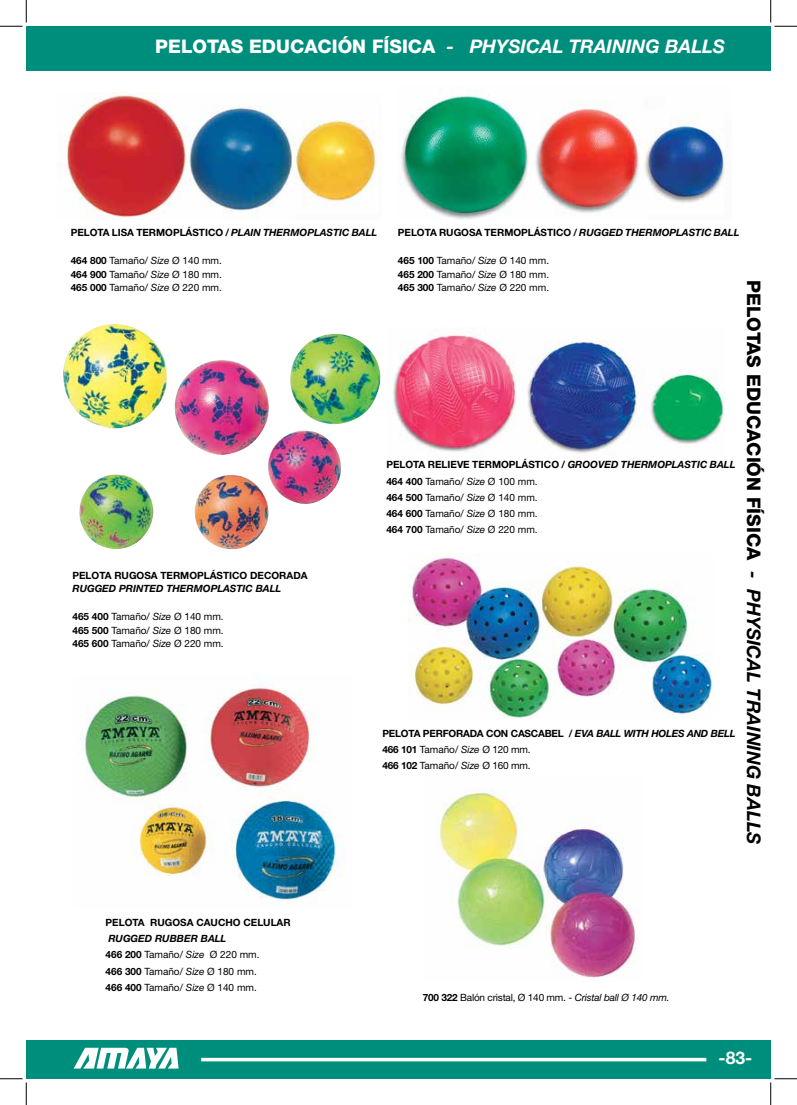
<style>
.page{position:relative;width:797px;height:1105px;background:#fff}
.page>*{position:absolute;margin:0;border:0;box-sizing:border-box;transform-origin:0 0}
.t1{font:800 18.75px "Helvetica Neue LT Std";color:#000}
.t2{font:800 18.75px "Helvetica Neue LT Std";color:#fff}
.t3{font:700 17.5px "Helvetica Neue LT Std";color:#fff}
.t4{font:10px/16.2px "Helvetica Neue LT Std";color:#000;text-align:justify}
.t5{font:700 10px "Helvetica Neue LT Std";color:#000}
.t6{font:700 10px/16.2px "Helvetica Neue LT Std";letter-spacing:-.02em;color:#000}
.t7{font:10px "Helvetica Neue LT Std";letter-spacing:-.02em;color:#000}
.t8{font:italic 700 10px "Helvetica Neue LT Std";color:#000}
.s1{font-weight:700;font-style:italic}
.s2{font-style:italic}
.s3{font-weight:700}
.s4{font-weight:400}
.s5{font-weight:400;font-style:italic}
</style>
<div class="page">
<div style="left:26px;top:26px;width:744px;height:45px;background:#008e7c"></div>
<div style="left:27px;top:1040px;width:743px;height:39px;background:#008e7c"></div>
<hr style="left:26px;top:1040px;width:1px;height:39px;background:#008e7c">
<hr style="left:201px;top:1058px;width:505px;height:3px;background:#fff">
<svg style="left:74px;top:1048px;width:104px;height:20px"></svg>
<img style="left:63px;top:324px;width:318px;height:226px">
<img style="left:391px;top:328px;width:333px;height:128px">
<img style="left:80px;top:681px;width:266px;height:224px">
<img style="left:408px;top:553px;width:305px;height:165px">
<img style="left:64px;top:93px;width:312px;height:127px">
<img style="left:400px;top:89px;width:328px;height:130px">
<img style="left:439px;top:790px;width:198px;height:188px">
<svg style="left:0;top:0;width:27px;height:27px"></svg>
<svg style="left:0;top:1078px;width:27px;height:27px"></svg>
<svg style="left:770px;top:0;width:27px;height:27px"></svg>
<svg style="left:770px;top:1078px;width:27px;height:27px"></svg>
<h1 class="t2" style="left:155px;top:35px;width:571px">PELOTAS EDUCACIÓN FÍSICA <span class="s1">- PHYSICAL TRAINING BALLS</span></h1>
<p class="t5" style="left:71px;top:227px;width:308px">PELOTA LISA TERMOPLÁSTICO / <span class="s2">PLAIN THERMOPLASTIC BALL</span></p>
<p class="t4" style="left:71px;top:253px;width:153px;line-height:13.8px"><span class="s3">464 800</span> Tamaño/ <span class="s2">Size</span> Ø 140 mm.<br><span class="s3">464 900</span> Tamaño/ <span class="s2">Size</span> Ø 180 mm.<br><span class="s3">465 000</span> Tamaño/ <span class="s2">Size</span> Ø 220 mm.</p>
<p class="t5" style="left:398px;top:227px;width:343px">PELOTA RUGOSA TERMOPLÁSTICO / <span class="s2">RUGGED THERMOPLASTIC BALL</span></p>
<p class="t4" style="left:398px;top:253px;width:153px;line-height:13.8px"><span class="s3">465 100</span> Tamaño/ <span class="s2">Size</span> Ø 140 mm.<br><span class="s3">465 200</span> Tamaño/ <span class="s2">Size</span> Ø 180 mm.<br><span class="s3">465 300</span> Tamaño/ <span class="s2">Size</span> Ø 220 mm.</p>
<h1 class="t1" style="left:765px;top:280px;width:566px;rotate:90deg">PELOTAS EDUCACIÓN FÍSICA <span class="s1">- PHYSICAL TRAINING BALLS</span></h1>
<p class="t4" style="left:386px;top:456px;width:350px;text-align:left"><span class="s3">PELOTA RELIEVE TERMOPLÁSTICO /</span> <span class="s1">GROOVED THERMOPLASTIC BALL </span><span class="s3">464 400</span> Tamaño/ <span class="s2">Size</span> Ø 100 mm.<br><span class="s3">464 500</span> Tamaño/ <span class="s2">Size</span> Ø 140 mm.<br><span class="s3">464 600</span> Tamaño/ <span class="s2">Size</span> Ø 180 mm.<br><span class="s3">464 700</span> Tamaño/ <span class="s2">Size</span> Ø 220 mm.</p>
<p class="t5" style="left:72px;top:569px;width:237px">PELOTA RUGOSA TERMOPLÁSTICO DECORADA</p>
<p class="t8" style="left:72px;top:583px;width:210px">RUGGED PRINTED THERMOPLASTIC BALL</p>
<p class="t4" style="left:72px;top:609px;width:153px;line-height:13.8px"><span class="s3">465 400</span> Tamaño/ <span class="s2">Size</span> Ø 140 mm.<br><span class="s3">465 500</span> Tamaño/ <span class="s2">Size</span> Ø 180 mm.<br><span class="s3">465 600</span> Tamaño/ <span class="s2">Size</span> Ø 220 mm.</p>
<p class="t6" style="left:382px;top:725px;width:354px">PELOTA PERFORADA CON CASCABEL / <span class="s2">EVA BALL WITH HOLES AND BELL<br></span>466 101 <span class="s4">Tamaño/</span> <span class="s5">Size</span> <span class="s4">Ø 120 mm.<br></span>466 102 <span class="s4">Tamaño/</span> <span class="s5">Size</span> <span class="s4">Ø 160 mm.</span></p>
<p class="t5" style="left:106px;top:916px;width:187px">PELOTA RUGOSA CAUCHO CELULAR</p>
<p class="t4" style="left:106px;top:930px;width:155px;text-align:left"><span class="s1">RUGGED RUBBER BALL<br></span><span class="s3">466 200</span> Tamaño/ <span class="s2">Size</span> Ø 220 mm.<br><span class="s3">466 300</span> Tamaño/ <span class="s2">Size</span> Ø 180 mm.<br><span class="s3">466 400</span> Tamaño/ <span class="s2">Size</span> Ø 140 mm.</p>
<p class="t7" style="left:423px;top:992px;width:248px"><span class="s3">700 322</span> Balón cristal, Ø 140 mm. - <span class="s2">Cristal ball Ø 140 mm.</span></p>
<h2 class="t3" style="left:718px;top:1047px;width:35px">-83-</h2>
</div>
